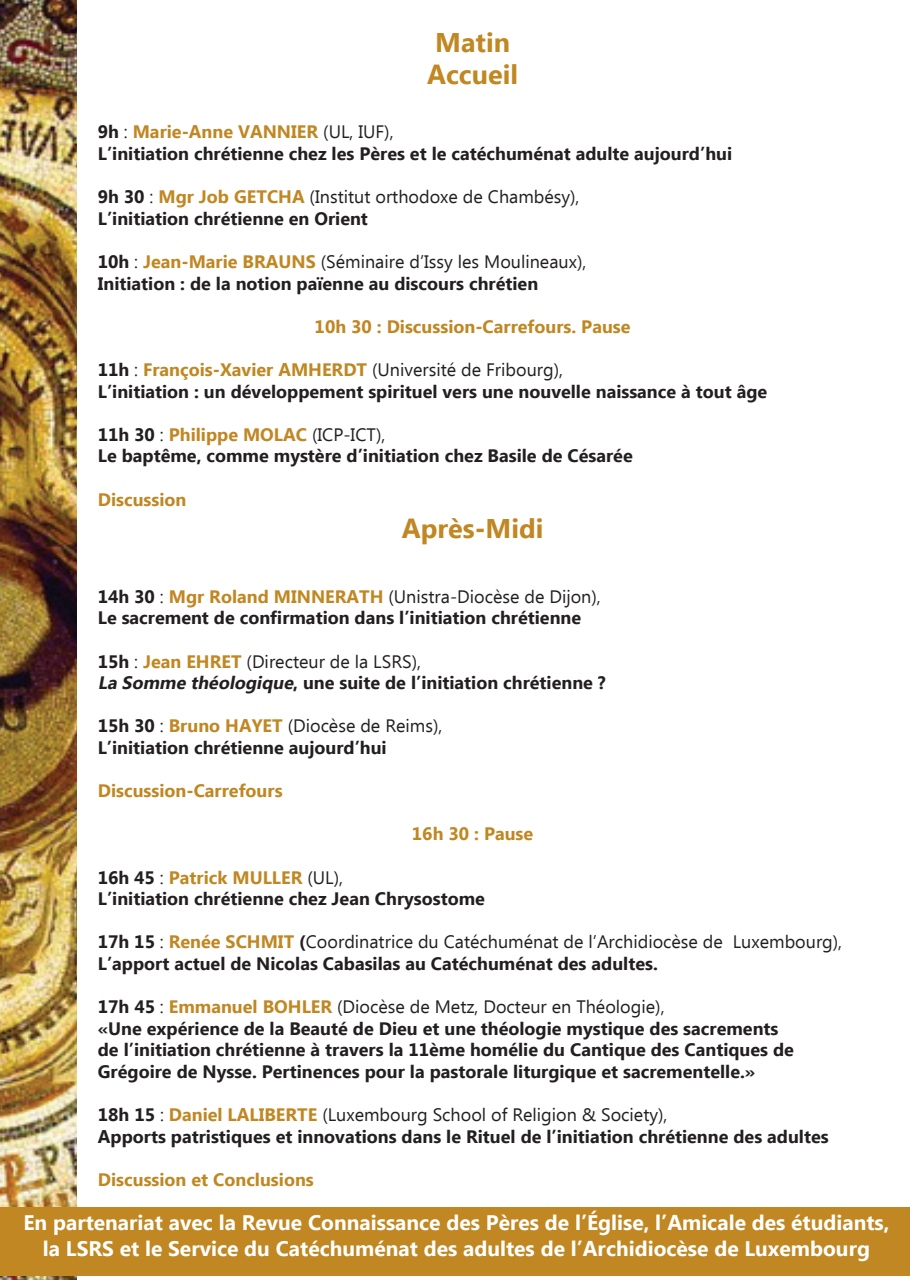
<style>
.page{position:relative;width:910px;height:1280px;background:#fff}
.page>*{position:absolute;margin:0;border:0;box-sizing:border-box;transform-origin:0 0}
.t1{font:700 27px/32.4px "Ebrima";color:#c08722;text-align:center}
.t2{font:700 21px/25.2px "Ebrima";color:#fff;text-align:center}
.t3{font:700 18px/21.6px "Ebrima";color:#231f20}
.t4{font:700 18px "Ebrima";color:#c08722}
.s1{font-weight:400}
.s2{color:#c08722}
.s3{font-style:italic}
</style>
<div class="page">
<img style="left:0;top:0;width:77px;height:1280px">
<div style="left:0;top:1208px;width:910px;height:68px;background:#c08722"></div>
<h1 class="t1" style="left:427px;top:27px;width:93px">Matin<br>Accueil</h1>
<p class="t3" style="left:98px;top:122px;width:636px">9h <span class="s1">:</span> <span class="s2">Marie-Anne VANNIER</span> <span class="s1">(UL, IUF),<br></span>L’initiation chrétienne chez les Pères et le catéchuménat adulte aujourd’hui</p>
<p class="t3" style="left:98px;top:187px;width:483px">9h 30 <span class="s1">:</span> <span class="s2">Mgr Job GETCHA</span> <span class="s1">(Institut orthodoxe de Chambésy),<br></span>L’initiation chrétienne en Orient</p>
<p class="t3" style="left:98px;top:252px;width:490px">10h <span class="s1">:</span> <span class="s2">Jean-Marie BRAUNS</span> <span class="s1">(Séminaire d’Issy les Moulineaux),<br></span>Initiation : de la notion païenne au discours chrétien</p>
<p class="t4" style="left:315px;top:313px;width:317px">10h 30 : Discussion-Carrefours. Pause</p>
<p class="t3" style="left:98px;top:360px;width:671px">11h <span class="s1">:</span> <span class="s2">François-Xavier AMHERDT</span> <span class="s1">(Université de Fribourg),<br></span>L’initiation : un développement spirituel vers une nouvelle naissance à tout âge</p>
<p class="t3" style="left:98px;top:424px;width:536px">11h 30 <span class="s1">:</span> <span class="s2">Philippe MOLAC</span> <span class="s1">(ICP-ICT),<br></span>Le baptême, comme mystère d’initiation chez Basile de Césarée</p>
<p class="t4" style="left:98px;top:486px;width:90px">Discussion</p>
<h1 class="t1" style="left:402px;top:513px;width:143px">Après-Midi</h1>
<p class="t3" style="left:98px;top:586px;width:504px">14h 30 <span class="s1">:</span> <span class="s2">Mgr Roland MINNERATH</span> <span class="s1">(Unistra-Diocèse de Dijon),<br></span>Le sacrement de confirmation dans l’initiation chrétienne</p>
<p class="t3" style="left:98px;top:651px;width:509px">15h <span class="s1">:</span> <span class="s2">Jean EHRET</span> <span class="s1">(Directeur de la LSRS),<br></span><span class="s3">La Somme théologique</span>, une suite de l’initiation chrétienne ?</p>
<p class="t3" style="left:98px;top:716px;width:346px">15h 30 <span class="s1">:</span> <span class="s2">Bruno HAYET</span> <span class="s1">(Diocèse de Reims),<br></span>L’initiation chrétienne aujourd’hui</p>
<p class="t4" style="left:98px;top:777px;width:186px">Discussion-Carrefours</p>
<p class="t4" style="left:412px;top:821px;width:123px">16h 30 : Pause</p>
<p class="t3" style="left:98px;top:867px;width:389px">16h 45 <span class="s1">:</span> <span class="s2">Patrick MULLER</span> <span class="s1">(UL),<br></span>L’initiation chrétienne chez Jean Chrysostome</p>
<p class="t3" style="left:98px;top:932px;width:746px">17h 15 <span class="s1">:</span> <span class="s2">Renée SCHMIT</span> (<span class="s1">Coordinatrice du Catéchuménat de l’Archidiocèse de Luxembourg),<br></span>L’apport actuel de Nicolas Cabasilas au Catéchuménat des adultes.</p>
<p class="t3" style="left:98px;top:997px;width:698px">17h 45 <span class="s1">:</span> <span class="s2">Emmanuel BOHLER</span> <span class="s1">(Diocèse de Metz, Docteur en Théologie),<br></span>«Une expérience de la Beauté de Dieu et une théologie mystique des sacrements de l’initiation chrétienne à travers la 11ème homélie du Cantique des Cantiques de Grégoire de Nysse. Pertinences pour la pastorale liturgique et sacrementelle.»</p>
<p class="t3" style="left:98px;top:1105px;width:732px">18h 15 <span class="s1">:</span> <span class="s2">Daniel LALIBERTE</span> <span class="s1">(Luxembourg School of Religion &amp; Society),<br></span>Apports patristiques et innovations dans le Rituel de l’initiation chrétienne des adultes</p>
<p class="t4" style="left:98px;top:1166px;width:217px">Discussion et Conclusions</p>
<p class="t2" style="left:23px;top:1211px;width:868px">En partenariat avec la Revue Connaissance des Pères de l’Église, l’Amicale des étudiants, la LSRS et le Service du Catéchuménat des adultes de l’Archidiocèse de Luxembourg</p>
</div>
